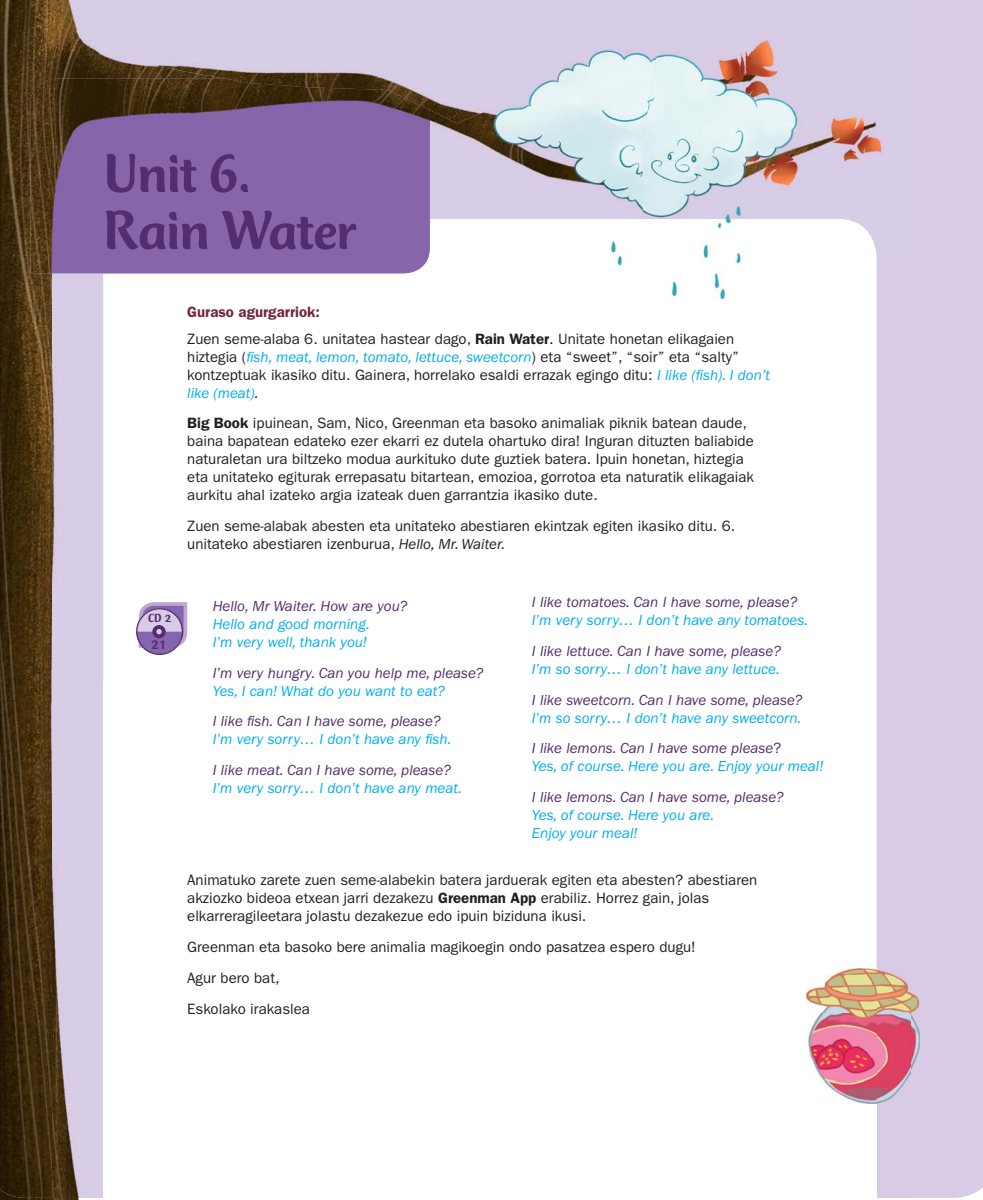
<style>
.page{position:relative;width:983px;height:1200px;background:#fff}
.page>*{position:absolute;margin:0;border:0;box-sizing:border-box;transform-origin:0 0}
.t1{font:500 57px/57px "Club Type Std";letter-spacing:-.01em;color:#532d6d}
.t2{font:15px/18px "ITC Franklin Gothic Std";color:#231f20}
.t3{font:italic 15px/18px "ITC Franklin Gothic Std";color:#00aeef}
.t4{font:italic 15px "ITC Franklin Gothic Std";color:#532d6d}
.t5{font:500 14.7px "Club Type Std";color:#532d6d}
.t6{font:500 12.15px "Club Type Std";color:#532d6d}
.s1{font-weight:600;color:#74253d}
.s2{font-weight:600}
.s3{font-style:italic;color:#00aeef}
.s4{font-style:italic}
.s5{color:#532d6d}
.s6{font-style:normal;color:#532d6d}
</style>
<div class="page">
<div style="left:909px;top:0;width:73px;height:1197px;background:#d7cbe5"></div>
<img style="left:0;top:1197px;width:909px;height:2px">
<img style="left:0;top:0;width:267px;height:103px">
<div style="left:267px;top:0;width:642px;height:51px;background:#d7cde6"></div>
<img style="left:642px;top:51px;width:267px;height:208px">
<img style="left:0;top:103px;width:53px;height:1094px">
<img style="left:429px;top:138px;width:213px;height:81px">
<img style="left:53px;top:273px;width:50px;height:924px">
<div style="left:876px;top:259px;width:33px;height:709px;background:#d7cbe5"></div>
<img style="left:413px;top:219px;width:360px;height:980px">
<img style="left:773px;top:219px;width:103px;height:40px">
<img style="left:773px;top:1197px;width:51px;height:2px">
<img style="left:824px;top:1102px;width:52px;height:97px">
<img style="left:30px;top:79px;width:399px;height:194px">
<img style="left:111px;top:11px;width:552px;height:127px">
<div style="left:136px;top:608px;width:46px;height:46px;background:#8765ac;border-radius:50%"></div>
<svg style="left:136px;top:602px;width:52px;height:47px"></svg>
<div style="left:136px;top:608px;width:47px;height:46px;border:1px solid #532d6d;border-radius:50%"></div>
<img style="left:806px;top:968px;width:113px;height:134px">
<h1 class="t1" style="left:103px;top:149px;width:254px">Unit 6.<br>Rain Water</h1>
<p class="t2" style="left:187px;top:299px;width:548px;line-height:26.5px"><span class="s1">Guraso agurgarriok:<br></span>Zuen seme-alaba 6. unitatea hastear dago, <span class="s2">Rain Water</span>. Unitate honetan elikagaien</p>
<p class="t2" style="left:187px;top:348px;width:584px">hiztegia (<span class="s3">fish, meat, lemon, tomato, lettuce, sweetcorn</span>) eta “sweet”, “soir” eta “salty” kontzeptuak ikasiko ditu. Gainera, horrelako esaldi errazak egingo ditu: <span class="s3">I like (fish). I don’t like (meat)</span><span class="s4">.</span></p>
<p class="t2" style="left:187px;top:415px;width:568px"><span class="s2">Big Book</span> ipuinean, Sam, Nico, Greenman eta basoko animaliak piknik batean daude, baina bapatean edateko ezer ekarri ez dutela ohartuko dira! Inguran dituzten baliabide naturaletan ura biltzeko modua aurkituko dute guztiek batera. Ipuin honetan, hiztegia eta unitateko egiturak errepasatu bitartean, emozioa, gorrotoa eta naturatik elikagaiak aurkitu ahal izateko argia izateak duen garrantzia ikasiko dute.</p>
<p class="t2" style="left:187px;top:518px;width:549px">Zuen seme-alabak abesten eta unitateko abestiaren ekintzak egiten ikasiko ditu. 6. unitateko abestiaren izenburua, <span class="s4">Hello, Mr. Waiter.</span></p>
<p class="t6" style="left:148px;top:613px;width:25px">CD 2</p>
<p class="t5" style="left:152px;top:638px;width:16px">21</p>
<p class="t4" style="left:213px;top:600px;width:196px">Hello, Mr Waiter. How are you?</p>
<p class="t3" style="left:213px;top:615px;width:159px">Hello and good morning.<br>I’m very well, thank you!</p>
<p class="t4" style="left:213px;top:666px;width:272px">I’m very hungry. Can you help me, please?</p>
<p class="t3" style="left:213px;top:682px;width:234px">Yes, I can! What do you want to eat?</p>
<p class="t4" style="left:213px;top:715px;width:229px">I like fish. Can I have some, please?</p>
<p class="t3" style="left:213px;top:731px;width:240px">I’m very sorry… I don’t have any fish.</p>
<p class="t4" style="left:213px;top:764px;width:239px">I like meat. Can I have some, please?</p>
<p class="t3" style="left:213px;top:779px;width:250px">I’m very sorry… I don’t have any meat.</p>
<p class="t4" style="left:531px;top:596px;width:267px">I like tomatoes. Can I have some, please?</p>
<p class="t3" style="left:531px;top:612px;width:277px">I’m very sorry… I don’t have any tomatoes.</p>
<p class="t4" style="left:531px;top:645px;width:250px">I like lettuce. Can I have some, please?</p>
<p class="t3" style="left:531px;top:660px;width:249px">I’m so sorry… I don’t have any lettuce.</p>
<p class="t4" style="left:531px;top:693px;width:272px">I like sweetcorn. Can I have some, please?</p>
<p class="t3" style="left:531px;top:703px;width:271px;line-height:30.8px">I’m so sorry… I don’t have any sweetcorn.<br><span class="s5">I like lemons. Can I have some please</span><span class="s6">?</span></p>
<p class="t3" style="left:531px;top:758px;width:293px">Yes, of course. Here you are. Enjoy your meal!</p>
<p class="t4" style="left:531px;top:791px;width:253px">I like lemons. Can I have some, please?</p>
<p class="t3" style="left:531px;top:807px;width:184px">Yes, of course. Here you are.<br>Enjoy your meal!</p>
<p class="t2" style="left:187px;top:872px;width:571px">Animatuko zarete zuen seme-alabekin batera jarduerak egiten eta abesten? abestiaren akziozko bideoa etxean jarri dezakezu <span class="s2">Greenman App</span> erabiliz. Horrez gain, jolas elkarreragileetara jolastu dezakezue edo ipuin biziduna ikusi.</p>
<p class="t2" style="left:187px;top:932px;width:510px;line-height:30.8px">Greenman eta basoko bere animalia magikoegin ondo pasatzea espero dugu!<br>Agur bero bat,<br>Eskolako irakaslea</p>
</div>
